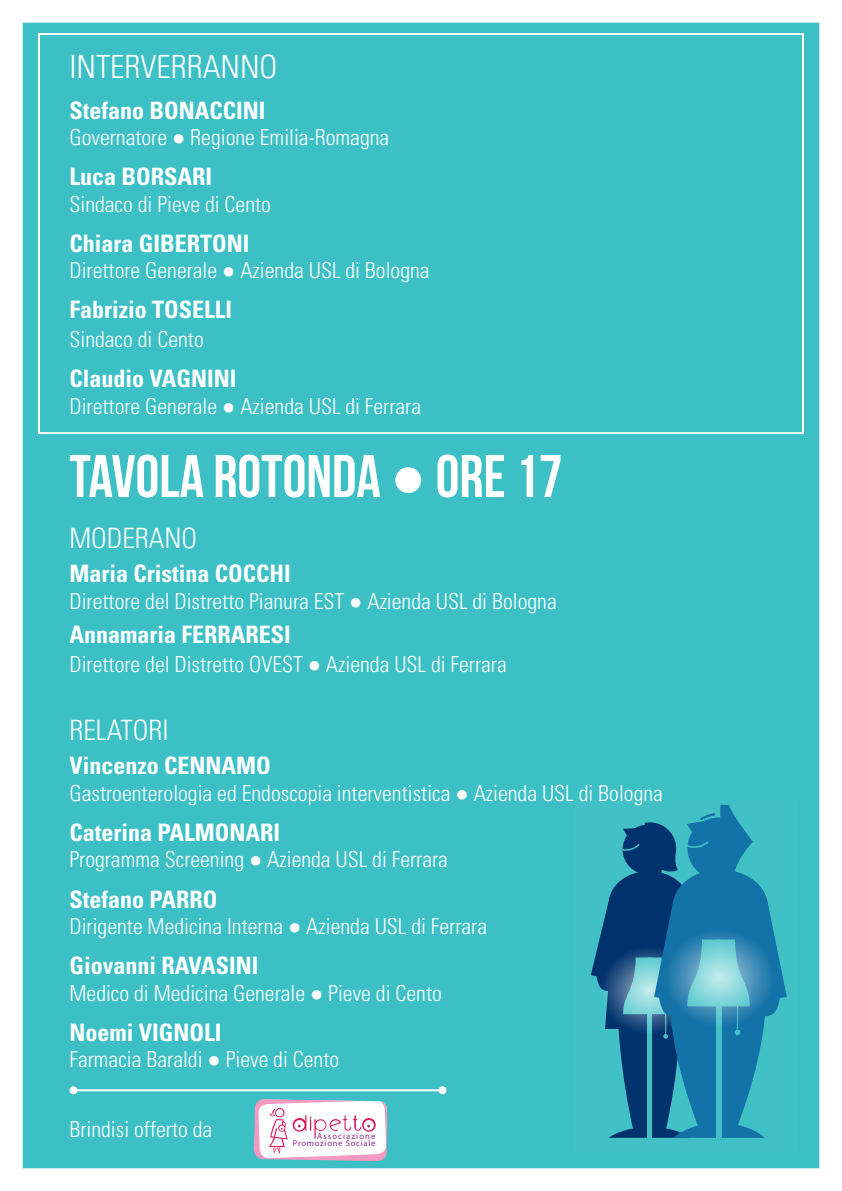
<style>
.page{position:relative;width:842px;height:1191px;background:#fff}
.page>*{position:absolute;margin:0;border:0;box-sizing:border-box;transform-origin:0 0}
.t1{font:60px "Bebas Neue";color:#fff}
.t2{font:300 condensed 32px "Univers LT Std";color:#fff}
.t3{font:700 32px "Corporative Sans";letter-spacing:-.01em;color:#fff}
.t4{font:700 31.4px "Corporative Sans";letter-spacing:-.01em;color:#fff}
.t5{font:300 condensed 28px "Univers LT Std";color:#fff}
.t6{font:700 condensed 24px "Univers LT Std";color:#fff}
.t7{font:300 condensed 22px "Univers LT Std";color:#fff}
.t8{font:8.6px/7px "Myriad Pro";letter-spacing:.08em;color:#89288f;text-align:right}
.s1{font-family:"Arial";font-weight:400;font-stretch:normal}
.s2{font-family:"Arial"}
</style>
<div class="page">
<div style="left:22px;top:22px;width:798px;height:1147px;background:#3cc0c6"></div>
<svg style="left:253px;top:1099px;width:135px;height:62px"></svg>
<div style="left:38px;top:33px;width:766px;height:401px;border:2px solid #fff"></div>
<p class="t2" style="left:69px;top:48px;width:209px">INTERVERRANNO</p>
<p class="t6" style="left:69px;top:95px;width:198px">Stefano BONACCINI</p>
<p class="t7" style="left:69px;top:124px;width:321px">Governatore <span class="s1">●</span> Regione Emilia-Romagna</p>
<p class="t6" style="left:69px;top:162px;width:144px">Luca BORSARI</p>
<p class="t7" style="left:69px;top:191px;width:203px">Sindaco di Pieve di Cento</p>
<p class="t6" style="left:69px;top:228px;width:182px">Chiara GIBERTONI</p>
<p class="t7" style="left:69px;top:257px;width:362px">Direttore Generale <span class="s1">●</span> Azienda USL di Bologna</p>
<p class="t6" style="left:69px;top:295px;width:164px">Fabrizio TOSELLI</p>
<p class="t7" style="left:69px;top:326px;width:136px">Sindaco di Cento</p>
<p class="t6" style="left:69px;top:364px;width:169px">Claudio VAGNINI</p>
<p class="t7" style="left:69px;top:393px;width:353px">Direttore Generale <span class="s1">●</span> Azienda USL di Ferrara</p>
<p class="t1" style="left:69px;top:443px;width:494px">TAVOLA ROTONDA <span class="s2">●</span> ORE 17</p>
<p class="t5" style="left:69px;top:521px;width:129px">MODERANO</p>
<p class="t6" style="left:69px;top:559px;width:223px">Maria Cristina COCCHI</p>
<p class="t7" style="left:69px;top:587px;width:489px">Direttore del Distretto Pianura EST <span class="s1">●</span> Azienda USL di Bologna</p>
<p class="t6" style="left:69px;top:620px;width:223px">Annamaria FERRARESI</p>
<p class="t7" style="left:69px;top:651px;width:439px">Direttore del Distretto OVEST <span class="s1">●</span> Azienda USL di Ferrara</p>
<p class="t5" style="left:69px;top:713px;width:101px">RELATORI</p>
<p class="t6" style="left:69px;top:751px;width:203px">Vincenzo CENNAMO</p>
<p class="t7" style="left:69px;top:780px;width:595px">Gastroenterologia ed Endoscopia interventistica <span class="s1">●</span> Azienda USL di Bologna</p>
<p class="t6" style="left:69px;top:817px;width:212px">Caterina PALMONARI</p>
<p class="t7" style="left:69px;top:846px;width:380px">Programma Screening <span class="s1">●</span> Azienda USL di Ferrara</p>
<p class="t6" style="left:69px;top:884px;width:150px">Stefano PARRO</p>
<p class="t7" style="left:69px;top:913px;width:419px">Dirigente Medicina Interna <span class="s1">●</span> Azienda USL di Ferrara</p>
<p class="t6" style="left:69px;top:951px;width:190px">Giovanni RAVASINI</p>
<p class="t7" style="left:69px;top:979px;width:374px">Medico di Medicina Generale <span class="s1">●</span> Pieve di Cento</p>
<p class="t6" style="left:69px;top:1017px;width:154px">Noemi VIGNOLI</p>
<p class="t7" style="left:69px;top:1046px;width:271px">Farmacia Baraldi <span class="s1">●</span> Pieve di Cento</p>
<p class="t3" style="left:344px;top:770px;width:118px">illumina</p>
<p class="t4" style="left:341px;top:896px;width:116px">illumina</p>
<p class="t7" style="left:69px;top:1116px;width:144px">Brindisi offerto da</p>
<p class="t8" style="left:293px;top:1132px;width:84px">Associazione<br>Promozione Sociale</p>
</div>
